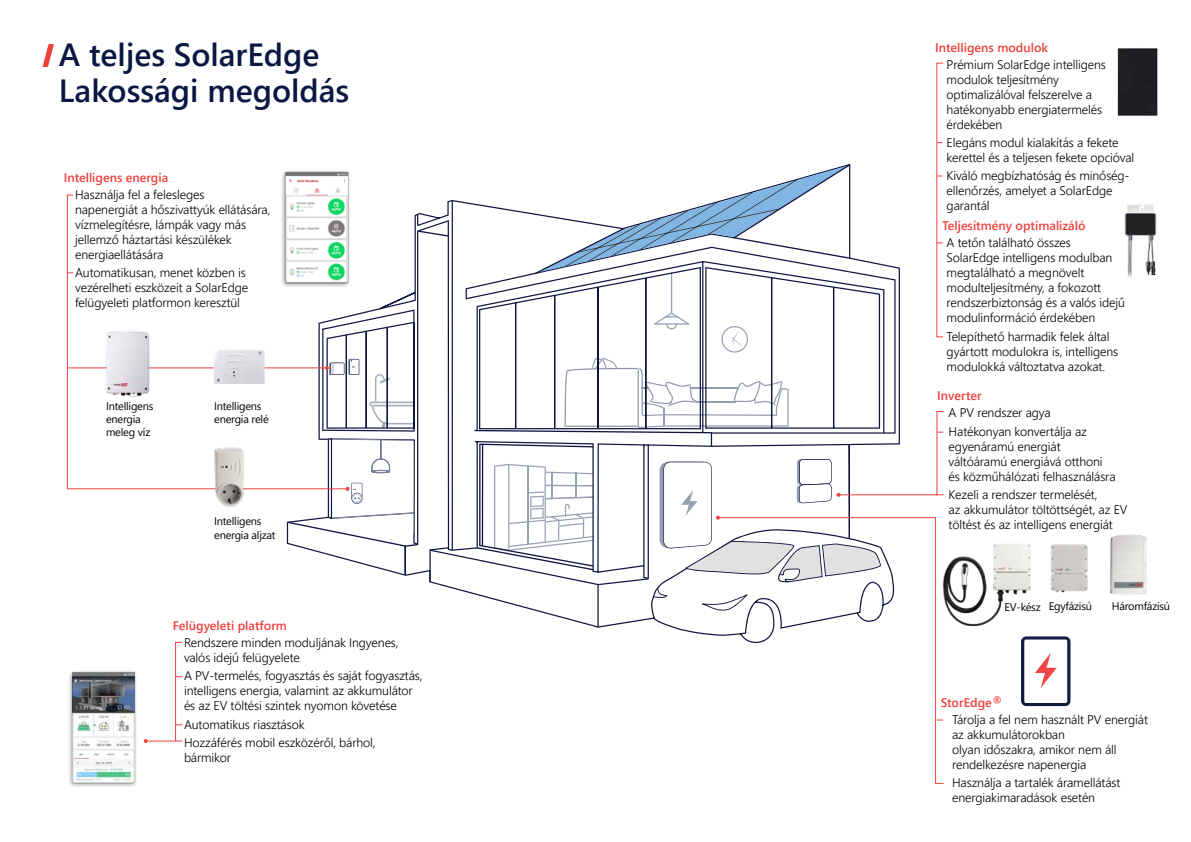
<style>
.page{position:relative;width:1191px;height:842px;background:#fff}
.page>*{position:absolute;margin:0;border:0;box-sizing:border-box;transform-origin:0 0}
.t1{font:600 32px/36px "Segoe UI";color:#0a1742}
.t2{font:300 12.5px/15px "Segoe UI";letter-spacing:-.01em;color:#000}
.t3{font:600 12.5px "Segoe UI";color:#ef413d}
.t4{font:11px/13.2px "Segoe UI";letter-spacing:-.02em;color:#000}
</style>
<div class="page">
<svg style="left:418px;top:166px;width:429px;height:101px"></svg>
<svg style="left:360px;top:267px;width:534px;height:369px"></svg>
<svg style="left:653px;top:588px;width:64px;height:22px"></svg>
<svg style="left:43px;top:44px;width:11px;height:23px"></svg>
<svg style="left:66px;top:194px;width:222px;height:296px"></svg>
<hr style="left:68px;top:367px;width:259px;height:1px;background:#ef413d">
<svg style="left:717px;top:582px;width:227px;height:202px"></svg>
<svg style="left:288px;top:313px;width:656px;height:269px"></svg>
<svg style="left:144px;top:641px;width:39px;height:102px"></svg>
<img style="left:210px;top:445px;width:37px;height:62px">
<img style="left:211px;top:349px;width:56px;height:36px">
<img style="left:69px;top:671px;width:68px;height:116px">
<img style="left:277px;top:171px;width:73px;height:121px">
<div style="left:103px;top:329px;width:48px;height:70px;background:#f9f9f9"></div>
<img style="left:92px;top:332px;width:68px;height:66px">
<img style="left:1124px;top:204px;width:33px;height:73px">
<img style="left:1110px;top:534px;width:37px;height:61px">
<img style="left:940px;top:539px;width:91px;height:89px">
<img style="left:1117px;top:48px;width:41px;height:68px">
<img style="left:1050px;top:544px;width:38px;height:48px">
<svg style="left:1021px;top:636px;width:49px;height:70px"></svg>
<h1 class="t1" style="left:59px;top:36px;width:292px">A teljes SolarEdge<br>Lakossági megoldás</h1>
<p class="t3" style="left:64px;top:167px;width:106px">Intelligens energia</p>
<p class="t2" style="left:75px;top:187px;width:197px">Használja fel a felesleges napenergiát a hőszivattyúk ellátására, vízmelegítésre, lámpák vagy más jellemző háztartási készülékek energiaellátására</p>
<p class="t2" style="left:75px;top:265px;width:175px">Automatikusan, menet közben is vezérelheti eszközeit a SolarEdge felügyeleti platformon keresztül</p>
<p class="t4" style="left:106px;top:399px;width:49px">Intelligens energia meleg víz</p>
<p class="t4" style="left:214px;top:399px;width:56px">Intelligens energia relé</p>
<p class="t4" style="left:214px;top:515px;width:63px">Intelligens energia aljzat</p>
<p class="t3" style="left:173px;top:615px;width:116px">Felügyeleti platform</p>
<p class="t2" style="left:184px;top:635px;width:216px">Rendszere minden moduljának Ingyenes, valós idejű felügyelete</p>
<p class="t2" style="left:184px;top:668px;width:240px">A PV-termelés, fogyasztás és saját fogyasztás, intelligens energia, valamint az akkumulátor és az EV töltési szintek nyomon követése</p>
<p class="t2" style="left:184px;top:715px;width:193px;line-height:18.4px">Automatikus riasztások<br>Hozzáférés mobil eszközéről, bárhol,</p>
<p class="t2" style="left:184px;top:750px;width:48px">bármikor</p>
<p class="t3" style="left:935px;top:37px;width:114px">Intelligens modulok</p>
<p class="t2" style="left:946px;top:56px;width:161px">Prémium SolarEdge intelligens modulok teljesítmény optimalizálóval felszerelve a hatékonyabb energiatermelés érdekében</p>
<p class="t2" style="left:946px;top:135px;width:189px">Elegáns modul kialakítás a fekete kerettel és a teljesen fekete opcióval</p>
<p class="t2" style="left:946px;top:168px;width:184px">Kiváló megbízhatóság és minőség&shy;ellenőrzés, amelyet a SolarEdge garantál</p>
<p class="t3" style="left:942px;top:216px;width:145px">Teljesítmény optimalizáló</p>
<p class="t2" style="left:946px;top:235px;width:180px">A tetőn található összes<br>SolarEdge intelligens modulban megtalálható a megnövelt modulteljesítmény, a fokozott rendszerbiztonság és a valós idejű modulinformáció érdekében</p>
<p class="t2" style="left:946px;top:328px;width:173px">Telepíthető harmadik felek által gyártott modulokra is, intelligens modulokká változtatva azokat.</p>
<p class="t3" style="left:937px;top:386px;width:46px">Inverter</p>
<p class="t2" style="left:948px;top:403px;width:140px;line-height:18.4px">A PV rendszer agya<br>Hatékonyan konvertálja az</p>
<p class="t2" style="left:948px;top:438px;width:168px">egyenáramú energiát váltóáramú energiává otthoni és közműhálózati felhasználásra</p>
<p class="t2" style="left:948px;top:487px;width:180px">Kezeli a rendszer termelését,<br>az akkumulátor töltöttségét, az EV töltést és az intelligens energiát</p>
<p class="t4" style="left:1004px;top:600px;width:38px">EV-kész</p>
<p class="t4" style="left:1048px;top:600px;width:45px">Egyfázisú</p>
<p class="t4" style="left:1111px;top:599px;width:60px">Háromfázisú</p>
<p class="t3" style="left:940px;top:692px;width:64px">StorEdge®</p>
<p class="t2" style="left:952px;top:711px;width:197px">Tárolja a fel nem használt PV energiát az akkumulátorokban<br>olyan időszakra, amikor nem áll rendelkezésre napenergia</p>
<p class="t2" style="left:952px;top:775px;width:170px">Használja a tartalék áramellátást energiakimaradások esetén</p>
</div>
